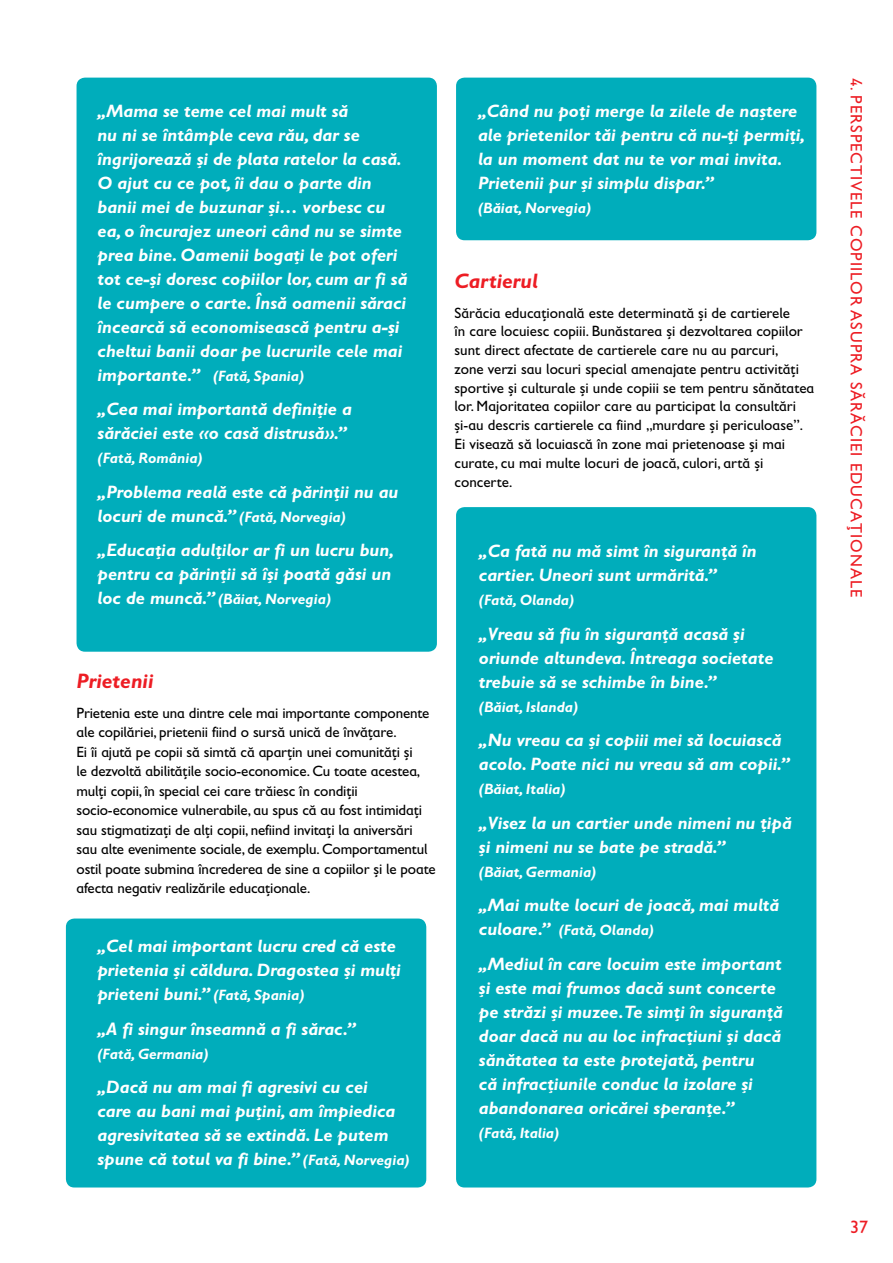
<style>
.page{position:relative;width:893px;height:1263px;background:#fff}
.page>*{position:absolute;margin:0;border:0;box-sizing:border-box;transform-origin:0 0}
.t1{font:italic 700 21px "Gill Sans Infant Std";color:#ed1d24}
.t2{font:italic 700 18px/24px "Gill Sans Infant Std";color:#fff}
.t3{font:18px "Gill Sans Infant Std";color:#ed1d24}
.t4{font:16.5px "Gill Sans Infant Std";letter-spacing:.06em;color:#ed1d24}
.t5{font:15px/19.5px "Gill Sans Infant Std";letter-spacing:-.01em;color:#000}
.t6{font:italic 700 15px "Gill Sans Infant Std";color:#fff}
.s1{font-size:18px}
.s2{font-size:15px}
</style>
<div class="page">
<div style="left:77px;top:78px;width:360px;height:574px;background:#00adbb;border-radius:9px"></div>
<div style="left:66px;top:918px;width:360px;height:269px;background:#00adbb;border-radius:9px"></div>
<div style="left:456px;top:507px;width:360px;height:680px;background:#00adbb;border-radius:9px"></div>
<div style="left:456px;top:78px;width:360px;height:162px;background:#00adbb;border-radius:9px"></div>
<p class="t2" style="left:98px;top:99px;width:311px">„Mama se teme cel mai mult să<br>nu ni se întâmple ceva rău, dar se îngrijorează și de plata ratelor la casă.<br>O ajut cu ce pot, îi dau o parte din banii mei de buzunar și… vorbesc cu ea, o încurajez uneori când nu se simte prea bine. Oamenii bogați le pot oferi tot ce-și doresc copiilor lor, cum ar fi să le cumpere o carte. Însă oamenii săraci încearcă să economisească pentru a-și cheltui banii doar pe lucrurile cele mai</p>
<p class="t6" style="left:98px;top:367px;width:208px"><span class="s1">importante.”</span> (Fată, Spania)</p>
<p class="t2" style="left:98px;top:397px;width:256px">„Cea mai importantă definiție a sărăciei este «o casă distrusă».”</p>
<p class="t6" style="left:98px;top:450px;width:107px">(Fată, România)</p>
<p class="t2" style="left:98px;top:480px;width:302px">„Problema reală este că părinții nu au locuri de muncă.” <span class="s2">(Fată, Norvegia)</span></p>
<p class="t2" style="left:98px;top:538px;width:298px">„Educația adulților ar fi un lucru bun, pentru ca părinții să își poată găsi un</p>
<p class="t6" style="left:98px;top:591px;width:235px"><span class="s1">loc de muncă.”</span> (Băiat, Norvegia)</p>
<p class="t1" style="left:77px;top:669px;width:78px">Prietenii</p>
<p class="t5" style="left:77px;top:703px;width:361px">Prietenia este una dintre cele mai importante componente ale copilăriei, prietenii fiind o sursă unică de învățare.<br>Ei îi ajută pe copii să simtă că aparțin unei comunități și<br>le dezvoltă abilitățile socio-economice. Cu toate acestea, mulți copii, în special cei care trăiesc în condiții socio-economice vulnerabile, au spus că au fost intimidați sau stigmatizați de alți copii, nefiind invitați la aniversări sau alte evenimente sociale, de exemplu. Comportamentul ostil poate submina încrederea de sine a copiilor și le poate afecta negativ realizările educaționale.</p>
<p class="t2" style="left:97px;top:934px;width:305px">„Cel mai important lucru cred că este prietenia și căldura. Dragostea și mulți prieteni buni.” <span class="s2">(Fată, Spania)</span></p>
<p class="t2" style="left:97px;top:1016px;width:260px">„A fi singur înseamnă a fi sărac.”</p>
<p class="t6" style="left:97px;top:1045px;width:113px">(Fată, Germania)</p>
<p class="t2" style="left:97px;top:1075px;width:314px">„Dacă nu am mai fi agresivi cu cei<br>care au bani mai puțini, am împiedica agresivitatea să se extindă. Le putem spune că totul va fi bine.” <span class="s2">(Fată, Norvegia)</span></p>
<p class="t2" style="left:478px;top:99px;width:329px">„Când nu poți merge la zilele de naștere ale prietenilor tăi pentru că nu-ți permiți, la un moment dat nu te vor mai invita.<br>Prietenii pur și simplu dispar.”</p>
<p class="t6" style="left:478px;top:199px;width:115px">(Băiat, Norvegia)</p>
<p class="t1" style="left:454px;top:269px;width:85px">Cartierul</p>
<p class="t5" style="left:454px;top:303px;width:361px;line-height:18.9px">Sărăcia educațională este determinată și de cartierele<br>în care locuiesc copiii. Bunăstarea și dezvoltarea copiilor sunt direct afectate de cartierele care nu au parcuri,<br>zone verzi sau locuri special amenajate pentru activități sportive și culturale și unde copiii se tem pentru sănătatea lor. Majoritatea copiilor care au participat la consultări și-au descris cartierele ca fiind „murdare și periculoase”.<br>Ei visează să locuiască în zone mai prietenoase și mai curate, cu mai multe locuri de joacă, culori, artă și concerte.</p>
<p class="t2" style="left:479px;top:539px;width:279px">„Ca fată nu mă simt în siguranță în cartier. Uneori sunt urmărită.”</p>
<p class="t6" style="left:479px;top:591px;width:97px">(Fată, Olanda)</p>
<p class="t2" style="left:479px;top:621px;width:296px">„Vreau să fiu în siguranță acasă și oriunde altundeva. Întreaga societate trebuie să se schimbe în bine.”</p>
<p class="t6" style="left:479px;top:698px;width:101px">(Băiat, Islanda)</p>
<p class="t2" style="left:479px;top:728px;width:312px">„Nu vreau ca și copiii mei să locuiască acolo. Poate nici nu vreau să am copii.”</p>
<p class="t6" style="left:479px;top:780px;width:88px">(Băiat, Italia)</p>
<p class="t2" style="left:479px;top:810px;width:314px">„Visez la un cartier unde nimeni nu țipă și nimeni nu se bate pe stradă.”</p>
<p class="t6" style="left:479px;top:863px;width:119px">(Băiat, Germania)</p>
<p class="t2" style="left:479px;top:893px;width:302px">„Mai multe locuri de joacă, mai multă</p>
<p class="t6" style="left:479px;top:921px;width:177px"><span class="s1">culoare.”</span> (Fată, Olanda)</p>
<p class="t2" style="left:479px;top:951px;width:305px">„Mediul în care locuim este important și este mai frumos dacă sunt concerte pe străzi și muzee.Te simți în siguranță doar dacă nu au loc infracțiuni și dacă sănătatea ta este protejată, pentru<br>că infracțiunile conduc la izolare și abandonarea oricărei speranțe.”</p>
<p class="t6" style="left:479px;top:1124px;width:82px">(Fată, Italia)</p>
<p class="t4" style="left:866px;top:78px;width:521px;rotate:90deg">4. PERSPECTIVELE COPIILOR ASUPRA SĂRĂCIEI EDUCAȚIONALE</p>
<p class="t3" style="left:850px;top:1216px;width:19px">37</p>
</div>
